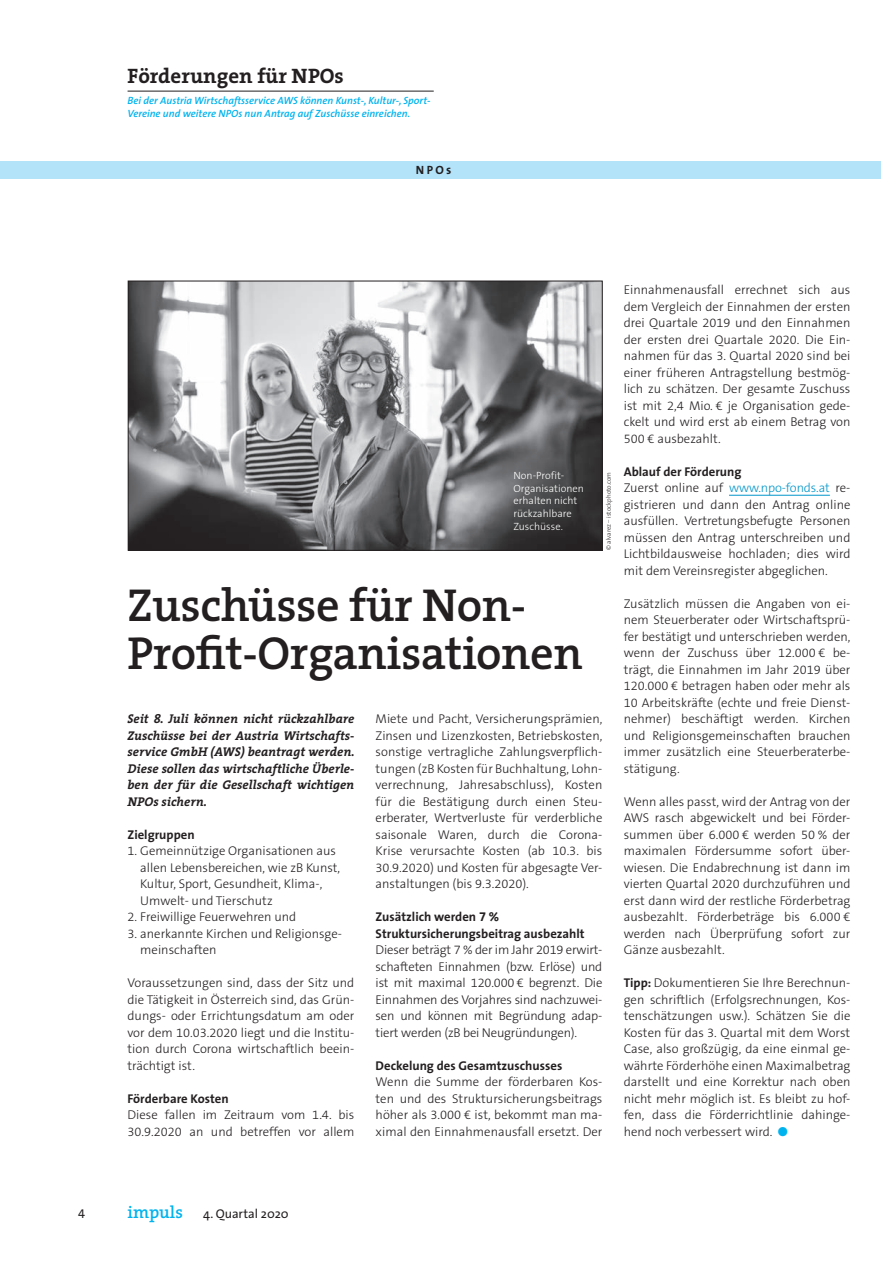
<style>
.page{position:relative;width:893px;height:1263px;background:#fff}
.page>*{position:absolute;margin:0;border:0;box-sizing:border-box;transform-origin:0 0}
.t1{font:600 46.5px/48px "The Serif";letter-spacing:-.01em;color:#231f20}
.t2{font:700 21px "The Serif";color:#231f20}
.t3{font:300 12.75px/16.5px "The Sans B3";color:#231f20;text-align:justify}
.t4{font:italic 700 12.75px/16.5px "The Serif";color:#231f20;text-align:justify}
.t5{font:700 12.75px/16.5px "The Sans";color:#231f20}
.t6{font:12.75px "The Sans";color:#231f20}
.t7{font:12.75px "The Sans Caps";color:#231f20}
.t8{font:12px "The Sans Bold Caps";color:#231f20}
.t9{font:italic 600 10.5px/12.8px "The Sans";color:#00b3ef}
.t10{font:300 10.5px/12.8px "The Sans B3";color:#fff}
.t11{font:300 6.45px "The Sans";color:#231f20}
.s1{font-family:"The Sans Bold Expert";font-weight:400}
.s2{color:#0096ca}
.s3{font-family:"The Sans";font-weight:700}
.s4{color:#00b3ef}
.s5{font-family:"The Serif";font-weight:600;font-size:17.25px;color:#00b3ef}
</style>
<div class="page">
<hr style="left:128px;top:91px;width:306px;height:1px;background:#231f20">
<div style="left:0;top:162px;width:880px;height:17px;background:#b3e3f9"></div>
<img style="left:130px;top:283px;width:471px;height:266px">
<div style="left:128px;top:281px;width:475px;height:270px;border:1px solid #231f20"></div>
<hr style="left:729px;top:495px;width:101px;height:1px;background:#0096ca">
<h2 class="t2" style="left:128px;top:59px;width:218px">Förderungen für NPOs</h2>
<p class="t9" style="left:128px;top:94px;width:305px">Bei der Austria Wirtschaftsservice AWS können Kunst-, Kultur-, Sport-<br>Vereine und weitere NPOs nun Antrag auf Zuschüsse einreichen.</p>
<p class="t8" style="left:416px;top:160px;width:37px">NPOs</p>
<p class="t10" style="left:513px;top:469px;width:72px">Non-Profit-<br>Organisationen erhalten nicht rückzahlbare<br>Zuschüsse.</p>
<h1 class="t1" style="left:128px;top:580px;width:457px">Zuschüsse für Non-<br>Profit-Organisationen</h1>
<p class="t11" style="left:603px;top:550px;width:79px;rotate:-90deg">© alvarez – istockphoto.com</p>
<p class="t4" style="left:128px;top:710px;width:229px">Seit 8. Juli können nicht rückzahlbare Zuschüsse bei der Austria Wirtschafts&shy;service GmbH (AWS) beantragt werden.<br>Diese sollen das wirtschaftliche Überle&shy;ben der für die Gesellschaft wichtigen NPOs sichern.</p>
<p class="t5" style="left:128px;top:826px;width:69px">Zielgruppen</p>
<p class="t3" style="left:140px;top:843px;width:201px;text-align:left;text-indent:-13px">1. Gemeinnützige Organisationen aus allen Lebensbereichen, wie zB Kunst, Kultur, Sport, Gesundheit, Klima-, Umwelt- und Tierschutz</p>
<p class="t3" style="left:128px;top:909px;width:170px">2. Freiwillige Feuerwehren und</p>
<p class="t3" style="left:140px;top:926px;width:203px;text-indent:-13px">3. anerkannte Kirchen und Religionsge&shy;meinschaften</p>
<p class="t3" style="left:128px;top:975px;width:228px">Voraussetzungen sind, dass der Sitz und die Tätigkeit in Österreich sind, das Grün&shy;dungs- oder Errichtungsdatum am oder vor dem 10.03.2020 liegt und die Institu&shy;tion durch Corona wirtschaftlich beein&shy;trächtigt ist.</p>
<p class="t5" style="left:128px;top:1090px;width:103px">Förderbare Kosten</p>
<p class="t3" style="left:128px;top:1107px;width:228px">Diese fallen im Zeitraum vom 1.4. bis<br>30.9.2020 an und betreffen vor allem</p>
<p class="t3" style="left:376px;top:711px;width:228px">Miete und Pacht, Versicherungsprämien, Zinsen und Lizenzkosten, Betriebskosten, sonstige vertragliche Zahlungsverpflich&shy;tungen (zB Kosten für Buchhaltung, Lohn&shy;verrechnung, Jahresabschluss), Kosten für die Bestätigung durch einen Steu&shy;erberater, Wertverluste für verderbliche saisonale Waren, durch die Corona-Krise verursachte Kosten (ab 10.3. bis 30.9.2020) und Kosten für abgesagte Ver&shy;anstaltungen (bis 9.3.2020).</p>
<p class="t5" style="left:376px;top:908px;width:211px">Zusätzlich werden <span class="s1">7</span> %<br>Struktursicherungsbeitrag ausbezahlt</p>
<p class="t3" style="left:376px;top:942px;width:228px">Dieser beträgt 7 % der im Jahr 2019 erwirt&shy;schafteten Einnahmen (bzw. Erlöse) und ist mit maximal 120.000 € begrenzt. Die Einnahmen des Vorjahres sind nachzuwei&shy;sen und können mit Begründung adap&shy;tiert werden (zB bei Neugründungen).</p>
<p class="t5" style="left:376px;top:1057px;width:188px">Deckelung des Gesamtzuschusses</p>
<p class="t3" style="left:376px;top:1074px;width:228px">Wenn die Summe der förderbaren Kos&shy;ten und des Struktursicherungsbeitrags höher als 3.000 € ist, bekommt man ma&shy;ximal den Einnahmenausfall ersetzt. Der</p>
<p class="t3" style="left:624px;top:282px;width:228px">Einnahmenausfall errechnet sich aus dem Vergleich der Einnahmen der ersten drei Quartale 2019 und den Einnahmen der ersten drei Quartale 2020. Die Ein&shy;nahmen für das 3. Quartal 2020 sind bei einer früheren Antragstellung bestmög&shy;lich zu schätzen. Der gesamte Zuschuss ist mit 2,4 Mio. € je Organisation gede&shy;ckelt und wird erst ab einem Betrag von 500 € ausbezahlt.</p>
<p class="t5" style="left:624px;top:463px;width:119px">Ablauf der Förderung</p>
<p class="t3" style="left:624px;top:480px;width:228px">Zuerst online auf <span class="s2">www.npo-fonds.at</span> re&shy;gistrieren und dann den Antrag online ausfüllen. Vertretungsbefugte Personen müssen den Antrag unterschreiben und Lichtbildausweise hochladen; dies wird mit dem Vereinsregister abgeglichen.</p>
<p class="t3" style="left:624px;top:596px;width:228px">Zusätzlich müssen die Angaben von ei&shy;nem Steuerberater oder Wirtschaftsprü&shy;fer bestätigt und unterschrieben werden, wenn der Zuschuss über 12.000 € be&shy;trägt, die Einnahmen im Jahr 2019 über 120.000 € betragen haben oder mehr als 10 Arbeitskräfte (echte und freie Dienst&shy;nehmer) beschäftigt werden. Kirchen und Religionsgemeinschaften brauchen immer zusätzlich eine Steuerberaterbe&shy;stätigung.</p>
<p class="t3" style="left:624px;top:794px;width:228px">Wenn alles passt, wird der Antrag von der AWS rasch abgewickelt und bei Förder&shy;summen über 6.000 € werden 50 % der maximalen Fördersumme sofort über&shy;wiesen. Die Endabrechnung ist dann im vierten Quartal 2020 durchzuführen und erst dann wird der restliche Förderbetrag ausbezahlt. Förderbeträge bis 6.000 € werden nach Überprüfung sofort zur Gänze ausbezahlt.</p>
<p class="t3" style="left:624px;top:975px;width:228px"><span class="s3">Tipp:</span> Dokumentieren Sie Ihre Berechnun&shy;gen schriftlich (Erfolgsrechnungen, Kos&shy;tenschätzungen usw.). Schätzen Sie die Kosten für das 3. Quartal mit dem Worst Case, also großzügig, da eine einmal ge&shy;währte Förderhöhe einen Maximalbetrag darstellt und eine Korrektur nach oben nicht mehr möglich ist. Es bleibt zu hof&shy;fen, dass die Förderrichtlinie dahinge&shy;hend noch verbessert wird. <span class="s4">●</span></p>
<p class="t7" style="left:78px;top:1203px;width:8px">4</p>
<p class="t6" style="left:128px;top:1203px;width:163px"><span class="s5">impuls</span> 4. Quartal 2020</p>
</div>
